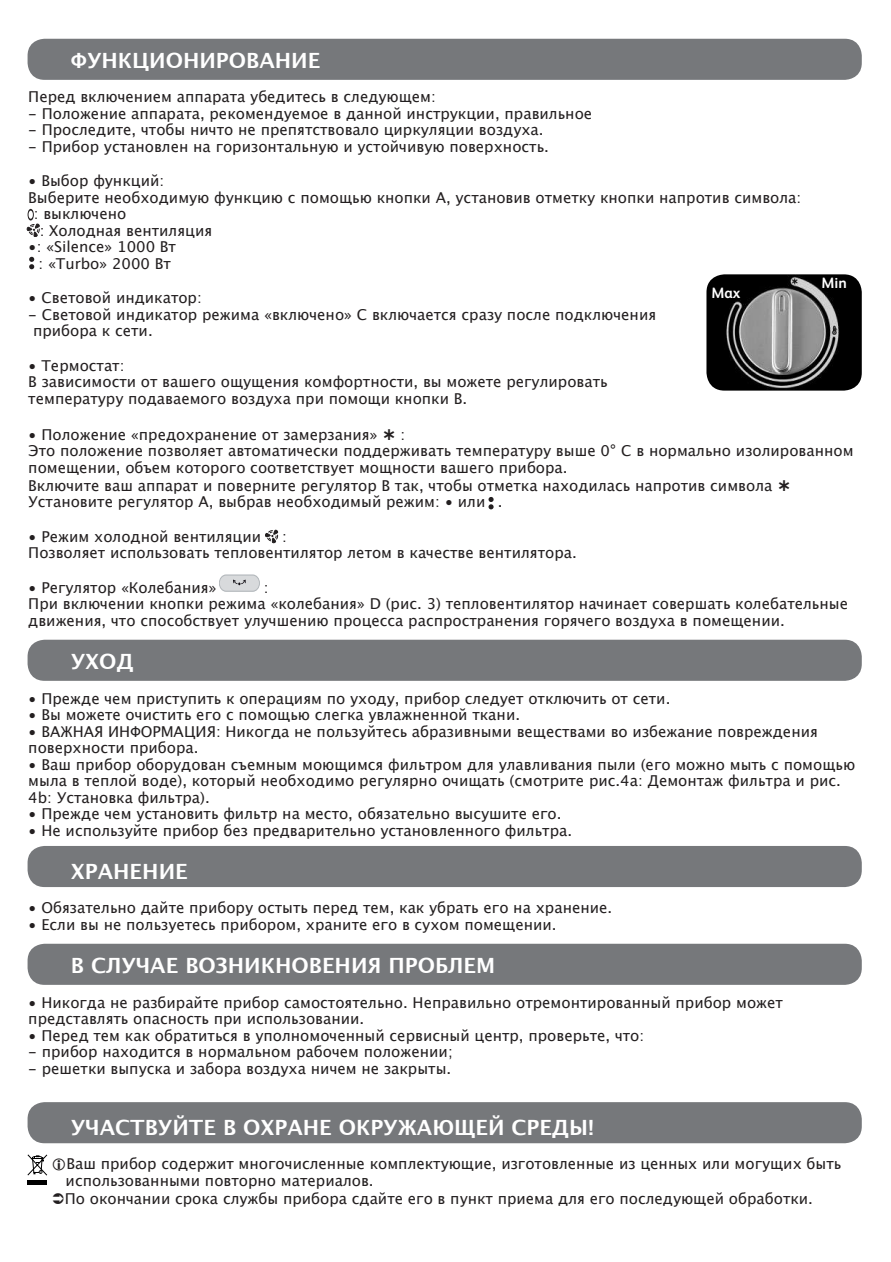
<style>
.page{position:relative;width:891px;height:1262px;background:#fff}
.page>*{position:absolute;margin:0;border:0;box-sizing:border-box;transform-origin:0 0}
.t1{font:700 21px "Lucida Grande";color:#fff}
.t2{font:15px/16.5px "Lucida Grande";color:#231f20}
.t3{font:700 15px "FS Albert";color:#fff}
</style>
<div class="page">
<div style="left:28px;top:39px;width:833px;height:41px;background:#76787b;border-radius:17px"></div>
<div style="left:28px;top:640px;width:833px;height:41px;background:#76787b;border-radius:17px"></div>
<div style="left:28px;top:846px;width:833px;height:41px;background:#76787b;border-radius:17px"></div>
<div style="left:28px;top:944px;width:833px;height:41px;background:#76787b;border-radius:17px"></div>
<div style="left:28px;top:1102px;width:833px;height:41px;background:#76787b;border-radius:17px"></div>
<svg style="left:28px;top:1155px;width:19px;height:21px"></svg>
<hr style="left:28px;top:1180px;width:19px;height:4px;background:#000">
<svg style="left:29px;top:257px;width:5px;height:12px"></svg>
<svg style="left:27px;top:209px;width:13px;height:28px"></svg>
<svg style="left:488px;top:497px;width:5px;height:12px"></svg>
<img style="left:706px;top:274px;width:155px;height:117px">
<svg style="left:265px;top:530px;width:13px;height:13px"></svg>
<svg style="left:219px;top:575px;width:40px;height:17px"></svg>
<h1 class="t1" style="left:71px;top:43px;width:95px">ФУН КЦИОНИРО</h1>
<h1 class="t1" style="left:246px;top:43px;width:44px">ВАНИЕ</h1>
<p class="t2" style="left:28px;top:89px;width:409px">Перед включением аппарата убедитесь в следующем:</p>
<p class="t2" style="left:28px;top:105px;width:565px">- Положение аппарата, рекомендуемое в данной инструкции, правильное</p>
<p class="t2" style="left:28px;top:122px;width:516px">- Проследите, чтобы ничто не препятствовало циркуляции воздуха.</p>
<p class="t2" style="left:28px;top:138px;width:522px">- Прибор установлен на горизонтальную и устойчивую поверхность.</p>
<p class="t2" style="left:28px;top:173px;width:137px">• Выбор функций:</p>
<p class="t2" style="left:28px;top:189px;width:774px">Выберите необходимую функцию с помощью кнопки А, установив отметку кнопки напротив символа:</p>
<p class="t2" style="left:34px;top:206px;width:94px">: выключено</p>
<p class="t2" style="left:40px;top:222px;width:174px">: Холодная вентиляция</p>
<p class="t2" style="left:28px;top:239px;width:149px;text-align:center">•: «Silence» 1000 Вт : «Turbo» 2000 Вт</p>
<p class="t2" style="left:28px;top:290px;width:175px">• Световой индикатор:</p>
<p class="t2" style="left:33px;top:306px;width:624px;text-indent:-5px">- Световой индикатор режима «включено» С включается сразу после подключения прибора к сети.</p>
<p class="t2" style="left:28px;top:357px;width:580px">• Термостат:<br>В зависимости от вашего ощущения комфортности, вы можете регулировать температуру подаваемого воздуха при помощи кнопки B.</p>
<p class="t2" style="left:28px;top:426px;width:350px">• Положение «предохранение от замерзания»</p>
<p class="t3" style="left:821px;top:274px;width:27px">Min</p>
<p class="t3" style="left:711px;top:284px;width:31px">Max</p>
<p class="t2" style="left:28px;top:426px;width:826px;text-indent:372px">:<br>Это положение позволяет автоматически поддерживать температуру выше 0° С в нормально изолированном помещении, объем которого соответствует мощности вашего прибора.</p>
<p class="t2" style="left:28px;top:477px;width:745px">Включите ваш аппарат и поверните регулятор В так, чтобы отметка находилась напротив символа<br>Установите регулятор А, выбрав необходимый режим: • или .</p>
<p class="t2" style="left:28px;top:528px;width:234px">• Режим холодной вентиляции</p>
<p class="t2" style="left:28px;top:528px;width:550px;text-indent:254px">:<br>Позволяет использовать тепловентилятор летом в качестве вентилятора.</p>
<p class="t2" style="left:28px;top:579px;width:190px">• Регулятор «Колебания»</p>
<p class="t2" style="left:28px;top:579px;width:820px;text-indent:235px">:<br>При включении кнопки режима «колебания» D (рис. 3) тепловентилятор начинает совершать колебательные движения, что способствует улучшению процесса распространения горячего воздуха в помещении.</p>
<h1 class="t1" style="left:71px;top:645px;width:46px">УХОД</h1>
<p class="t2" style="left:28px;top:690px;width:643px">• Прежде чем приступить к операциям по уходу, прибор следует отключить от сети.</p>
<p class="t2" style="left:28px;top:707px;width:493px">• Вы можете очистить его с помощью слегка увлажненной ткани.</p>
<p class="t2" style="left:28px;top:723px;width:790px">• ВАЖНАЯ ИНФОРМАЦИЯ: Никогда не пользуйтесь абразивными веществами во избежание повреждения поверхности прибора.</p>
<p class="t2" style="left:28px;top:756px;width:828px">• Ваш прибор оборудован съемным моющимся фильтром для улавливания пыли (его можно мыть с помощью мыла в теплой воде), который необходимо регулярно очищать (смотрите рис.4a: Демонтаж фильтра и рис.<br>4b: Установка фильтра).</p>
<p class="t2" style="left:28px;top:806px;width:534px">• Прежде чем установить фильтр на место, обязательно высушите его.</p>
<p class="t2" style="left:28px;top:822px;width:545px">• Не используйте прибор без предварительно установленного фильтра.</p>
<h1 class="t1" style="left:71px;top:854px;width:58px">ХРАНЕНИЕ</h1>
<p class="t2" style="left:28px;top:900px;width:585px">• Обязательно дайте прибору остыть перед тем, как убрать его на хранение.</p>
<p class="t2" style="left:28px;top:916px;width:529px">• Если вы не пользуетесь прибором, храните его в сухом помещении.</p>
<h1 class="t1" style="left:71px;top:948px;width:266px">В СЛУЧАЕ ВОЗНИ КНОВЕНИ</h1>
<h1 class="t1" style="left:367px;top:948px;width:37px">Я ПРО</h1>
<h1 class="t1" style="left:435px;top:948px;width:62px">БЛЕМ</h1>
<p class="t2" style="left:28px;top:994px;width:755px">• Никогда не разбирайте прибор самостоятельно. Неправильно отремонтированный прибор может представлять опасность при использовании.</p>
<p class="t2" style="left:28px;top:1027px;width:617px">• Перед тем как обратиться в уполномоченный сервисный центр, проверьте, что:</p>
<p class="t2" style="left:28px;top:1044px;width:426px">- прибор находится в нормальном рабочем положении;</p>
<p class="t2" style="left:28px;top:1060px;width:424px">- решетки выпуска и забора воздуха ничем не закрыты.</p>
<h1 class="t1" style="left:71px;top:1110px;width:456px">УЧАСТВУЙТЕ В ОХРАНЕ ОКРУЖАЮЩЕЙ СРЕДЫ</h1>
<h1 class="t1" style="left:587px;top:1110px;width:8px">!</h1>
<p class="t2" style="left:66px;top:1156px;width:776px">Ваш прибор содержит многочисленные комплектующие, изготовленные из ценных или могущих быть использованными повторно материалов.</p>
<p class="t2" style="left:65px;top:1190px;width:749px">По окончании срока службы прибора сдайте его в пункт приема для его последующей обработки.</p>
</div>
